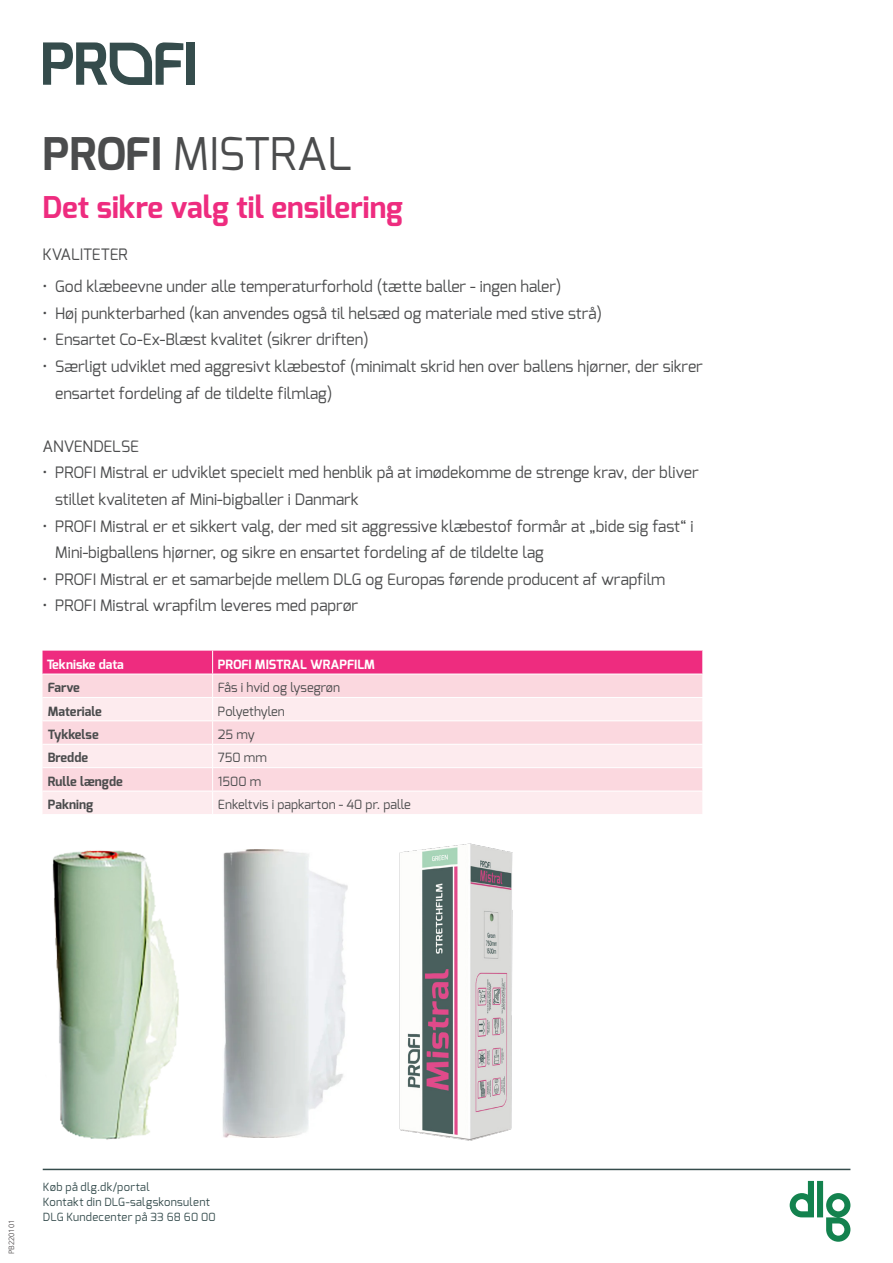
<style>
.page{position:relative;width:893px;height:1263px;background:#fff}
.page>*{position:absolute;margin:0;border:0;box-sizing:border-box;transform-origin:0 0}
.Head_30_pt{font:45px "Exo";color:#4b4c4d}
.Subline_20_pt{font:700 30px "Exo";color:#ee2c7f}
.Copy_10_5_pt{font:15.75px/26.5px "Exo";color:#4b4c4d}
.Tabelle_8_5_pt{font:12.75px "Exo";color:#4b4c4d}
.Tabelle_8_5_pt-2{font:700 12.75px "Exo";color:#4b4c4d}
.Tabelle_8_5_pt-3{font:700 12.75px "Exo";color:#fff}
.Kontakt{font:11.25px "Exo";letter-spacing:.025em;color:#354c4d}
.t1{font:300 7.5px "Avenir Next World";color:#231f20}
.s1{font-weight:700}
</style>
<div class="page">
<hr style="left:43px;top:1169px;width:807px;height:1px;background:#354c4c">
<svg style="left:790px;top:1181px;width:60px;height:61px"></svg>
<svg style="left:43px;top:651px;width:660px;height:163px;background:#fac9d9"></svg>
<div style="left:187px;top:42px;width:8px;height:43px;background:#354c4c"></div>
<svg style="left:43px;top:42px;width:140px;height:43px"></svg>
<img style="left:52px;top:850px;width:127px;height:290px">
<img style="left:400px;top:843px;width:112px;height:298px">
<img style="left:222px;top:849px;width:126px;height:289px">
<p class="Head_30_pt" style="left:43px;top:125px;width:311px"><span class="s1">PROFI</span> MISTRAL</p>
<p class="Subline_20_pt" style="left:43px;top:188px;width:362px">Det sikre valg til ensilering</p>
<p class="Copy_10_5_pt" style="left:43px;top:241px;width:87px">KVALITETER</p>
<p class="Copy_10_5_pt" style="left:43px;top:273px;width:520px">• God klæbeevne under alle temperaturforhold (tætte baller - ingen haler)</p>
<p class="Copy_10_5_pt" style="left:43px;top:300px;width:561px">• Høj punkterbarhed (kan anvendes også til helsæd og materiale med stive strå)</p>
<p class="Copy_10_5_pt" style="left:43px;top:326px;width:328px">• Ensartet Co-Ex-Blæst kvalitet (sikrer driften)</p>
<p class="Copy_10_5_pt" style="left:55px;top:353px;width:649px;text-indent:-13px">• Særligt udviklet med aggresivt klæbestof (minimalt skrid hen over ballens hjørner, der sikrer ensartet fordeling af de tildelte filmlag)</p>
<p class="Copy_10_5_pt" style="left:43px;top:433px;width:98px">ANVENDELSE</p>
<p class="Copy_10_5_pt" style="left:55px;top:459px;width:645px;text-indent:-13px">• PROFI Mistral er udviklet specielt med henblik på at imødekomme de strenge krav, der bliver stillet kvaliteten af Mini-bigballer i Danmark</p>
<p class="Copy_10_5_pt" style="left:55px;top:512px;width:640px;text-indent:-13px">• PROFI Mistral er et sikkert valg, der med sit aggressive klæbestof formår at „bide sig fast“ i<br>Mini-bigballens hjørner, og sikre en ensartet fordeling af de tildelte lag</p>
<p class="Copy_10_5_pt" style="left:43px;top:566px;width:624px">• PROFI Mistral er et samarbejde mellem DLG og Europas førende producent af wrapfilm</p>
<p class="Copy_10_5_pt" style="left:43px;top:592px;width:317px">• PROFI Mistral wrapfilm leveres med paprør</p>
<p class="Tabelle_8_5_pt-3" style="left:47px;top:656px;width:79px">Tekniske data</p>
<p class="Tabelle_8_5_pt-3" style="left:218px;top:656px;width:159px">PROFI MISTRAL WRAPFILM</p>
<p class="Tabelle_8_5_pt-2" style="left:48px;top:679px;width:33px">Farve</p>
<p class="Tabelle_8_5_pt" style="left:218px;top:679px;width:124px">Fås i hvid og lysegrøn</p>
<p class="Tabelle_8_5_pt-2" style="left:48px;top:703px;width:56px">Materiale</p>
<p class="Tabelle_8_5_pt" style="left:218px;top:703px;width:68px">Polyethylen</p>
<p class="Tabelle_8_5_pt-2" style="left:48px;top:726px;width:52px">Tykkelse</p>
<p class="Tabelle_8_5_pt" style="left:218px;top:726px;width:38px">25 my</p>
<p class="Tabelle_8_5_pt-2" style="left:48px;top:749px;width:42px">Bredde</p>
<p class="Tabelle_8_5_pt" style="left:218px;top:749px;width:50px">750 mm</p>
<p class="Tabelle_8_5_pt-2" style="left:48px;top:773px;width:77px">Rulle længde</p>
<p class="Tabelle_8_5_pt" style="left:218px;top:773px;width:45px">1500 m</p>
<p class="Tabelle_8_5_pt-2" style="left:48px;top:796px;width:47px">Pakning</p>
<p class="Tabelle_8_5_pt" style="left:218px;top:796px;width:194px">Enkeltvis i papkarton - 40 pr. palle</p>
<p class="t1" style="left:6px;top:1254px;width:36px;rotate:-90deg">PB220101</p>
<p class="Kontakt" style="left:43px;top:1179px;width:109px">Køb på dlg.dk/portal</p>
<p class="Kontakt" style="left:43px;top:1194px;width:169px">Kontakt din DLG-salgskonsulent</p>
<p class="Kontakt" style="left:43px;top:1210px;width:174px">DLG Kundecenter på 33 68 60 00</p>
</div>
